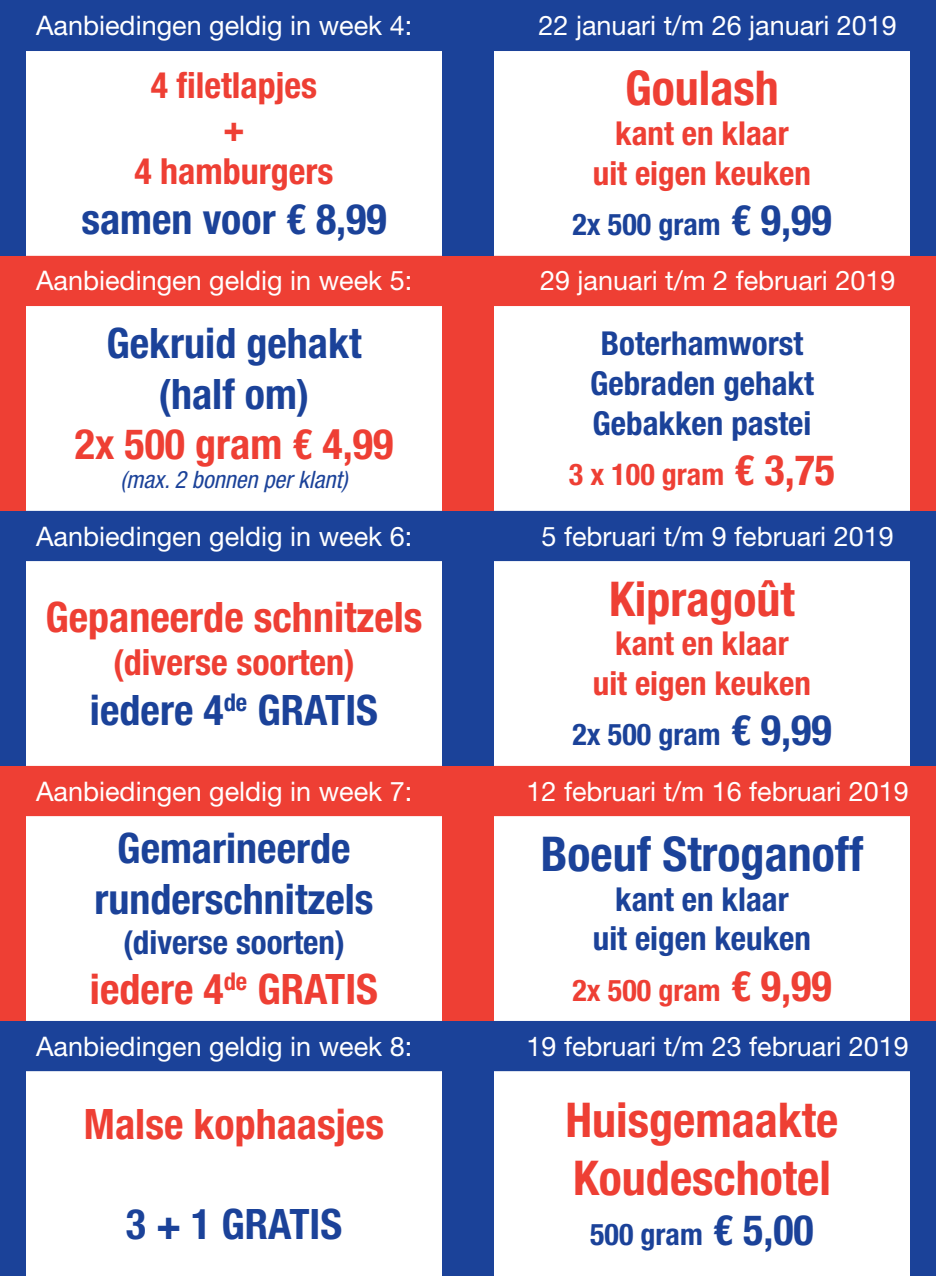
<style>
.page{position:relative;width:936px;height:1276px;background:#fff}
.page>*{position:absolute;margin:0;border:0;box-sizing:border-box;transform-origin:0 0}
.t1{font:700 condensed 48px/57.6px "Helvetica Neue LT Std";color:#ee3f34}
.t2{font:700 condensed 48px "Helvetica Neue LT Std";color:#1b4299}
.t3{font:700 condensed 42px/50.4px "Helvetica Neue LT Std";color:#1b4299;text-align:center}
.t4{font:700 condensed 42px "Helvetica Neue LT Std";color:#ee3f34}
.t5{font:700 condensed 36px/43.2px "Helvetica Neue LT Std";color:#ee3f34;text-align:center}
.t6{font:700 condensed 33px/39.6px "Helvetica Neue LT Std";color:#1b4299;text-align:center}
.t7{font:700 condensed 33px/39.6px "Helvetica Neue LT Std";color:#ee3f34;text-align:center}
.t8{font:700 condensed 30px "Helvetica Neue LT Std";color:#1b4299}
.t9{font:700 condensed 30px "Helvetica Neue LT Std";color:#ee3f34}
.t10{font:27px "Helvetica Neue LT Std";color:#fff}
.t11{font:italic condensed 24px "Helvetica Neue LT Std";color:#1b4299}
.s1{font-size:42px}
</style>
<div class="page">
<div style="left:0;top:0;width:935px;height:51px;background:#1b4299"></div>
<div style="left:0;top:255px;width:935px;height:51px;background:#ee3f34"></div>
<div style="left:0;top:765px;width:935px;height:51px;background:#ee3f34"></div>
<div style="left:0;top:510px;width:935px;height:51px;background:#1b4299"></div>
<div style="left:0;top:1020px;width:935px;height:51px;background:#1b4299"></div>
<div style="left:0;top:51px;width:26px;height:204px;background:#1b4299"></div>
<div style="left:442px;top:51px;width:51px;height:204px;background:#1b4299"></div>
<div style="left:910px;top:51px;width:25px;height:204px;background:#1b4299"></div>
<div style="left:0;top:561px;width:26px;height:204px;background:#1b4299"></div>
<div style="left:442px;top:561px;width:51px;height:204px;background:#1b4299"></div>
<div style="left:910px;top:561px;width:25px;height:204px;background:#1b4299"></div>
<div style="left:0;top:1071px;width:26px;height:205px;background:#1b4299"></div>
<div style="left:442px;top:1071px;width:51px;height:205px;background:#1b4299"></div>
<div style="left:910px;top:1071px;width:25px;height:205px;background:#1b4299"></div>
<div style="left:0;top:306px;width:26px;height:204px;background:#ee3f34"></div>
<div style="left:442px;top:306px;width:51px;height:204px;background:#ee3f34"></div>
<div style="left:910px;top:306px;width:25px;height:204px;background:#ee3f34"></div>
<div style="left:0;top:816px;width:26px;height:204px;background:#ee3f34"></div>
<div style="left:442px;top:816px;width:51px;height:204px;background:#ee3f34"></div>
<div style="left:910px;top:816px;width:25px;height:204px;background:#ee3f34"></div>
<p class="t10" style="left:36px;top:9px;width:378px">Aanbiedingen geldig in week 4:</p>
<p class="t10" style="left:538px;top:9px;width:360px">22 januari t/m 26 januari 2019</p>
<h3 class="t5" style="left:134px;top:63px;width:201px">4 filetlapjes<br>+<br>4 hamburgers</h3>
<h2 class="t3" style="left:81px;top:194px;width:307px">samen voor € 8,99</h2>
<h1 class="t1" style="left:625px;top:59px;width:155px">Goulash</h1>
<p class="t7" style="left:593px;top:113px;width:220px">kant en klaar<br>uit eigen keuken</p>
<p class="t8" style="left:572px;top:206px;width:260px">2x 500 gram <span class="s1">€ 9,99</span></p>
<p class="t10" style="left:36px;top:265px;width:378px">Aanbiedingen geldig in week 5:</p>
<p class="t10" style="left:540px;top:265px;width:357px">29 januari t/m 2 februari 2019</p>
<h2 class="t3" style="left:106px;top:318px;width:257px">Gekruid gehakt (half om)</h2>
<h2 class="t4" style="left:75px;top:419px;width:320px">2x 500 gram € 4,99</h2>
<p class="t11" style="left:120px;top:466px;width:228px">(max. 2 bonnen per klant)</p>
<p class="t6" style="left:590px;top:323px;width:225px">Boterhamworst<br>Gebraden gehakt<br>Gebakken pastei</p>
<p class="t9" style="left:569px;top:456px;width:268px">3 x 100 gram <span class="s1">€ 3,75</span></p>
<p class="t10" style="left:36px;top:520px;width:378px">Aanbiedingen geldig in week 6:</p>
<p class="t10" style="left:541px;top:520px;width:354px">5 februari t/m 9 februari 2019</p>
<h2 class="t4" style="left:45px;top:591px;width:379px">Gepaneerde schnitzels</h2>
<h3 class="t5" style="left:113px;top:640px;width:243px">(diverse soorten)</h3>
<h2 class="t3" style="left:90px;top:684px;width:289px">iedere 4<sup>de</sup> GRATIS</h2>
<h1 class="t1" style="left:609px;top:569px;width:187px">Kipragoût</h1>
<p class="t7" style="left:593px;top:623px;width:220px">kant en klaar<br>uit eigen keuken</p>
<p class="t8" style="left:572px;top:716px;width:260px">2x 500 gram <span class="s1">€ 9,99</span></p>
<p class="t10" style="left:36px;top:775px;width:378px">Aanbiedingen geldig in week 7:</p>
<p class="t10" style="left:526px;top:775px;width:384px">12 februari t/m 16 februari 2019</p>
<h2 class="t3" style="left:94px;top:823px;width:281px">Gemarineerde runderschnitzels</h2>
<p class="t6" style="left:123px;top:921px;width:223px">(diverse soorten)</p>
<h2 class="t4" style="left:90px;top:963px;width:289px">iedere 4<sup>de</sup> GRATIS</h2>
<h1 class="t2" style="left:540px;top:825px;width:324px">Boeuf Stroganoff</h1>
<p class="t6" style="left:593px;top:878px;width:220px">kant en klaar<br>uit eigen keuken</p>
<p class="t9" style="left:572px;top:972px;width:260px">2x 500 gram <span class="s1">€ 9,99</span></p>
<p class="t10" style="left:36px;top:1030px;width:378px">Aanbiedingen geldig in week 8:</p>
<p class="t10" style="left:526px;top:1030px;width:384px">19 februari t/m 23 februari 2019</p>
<h2 class="t4" style="left:84px;top:1098px;width:301px">Malse kophaasjes</h2>
<h2 class="t3" style="left:126px;top:1198px;width:117px">3 + 1 gratis</h2>
<h1 class="t1" style="left:565px;top:1090px;width:274px">Huisgemaakte<br>Koudeschotel</h1>
<p class="t8" style="left:590px;top:1216px;width:225px">500 gram <span class="s1">€ 5,00</span></p>
</div>
